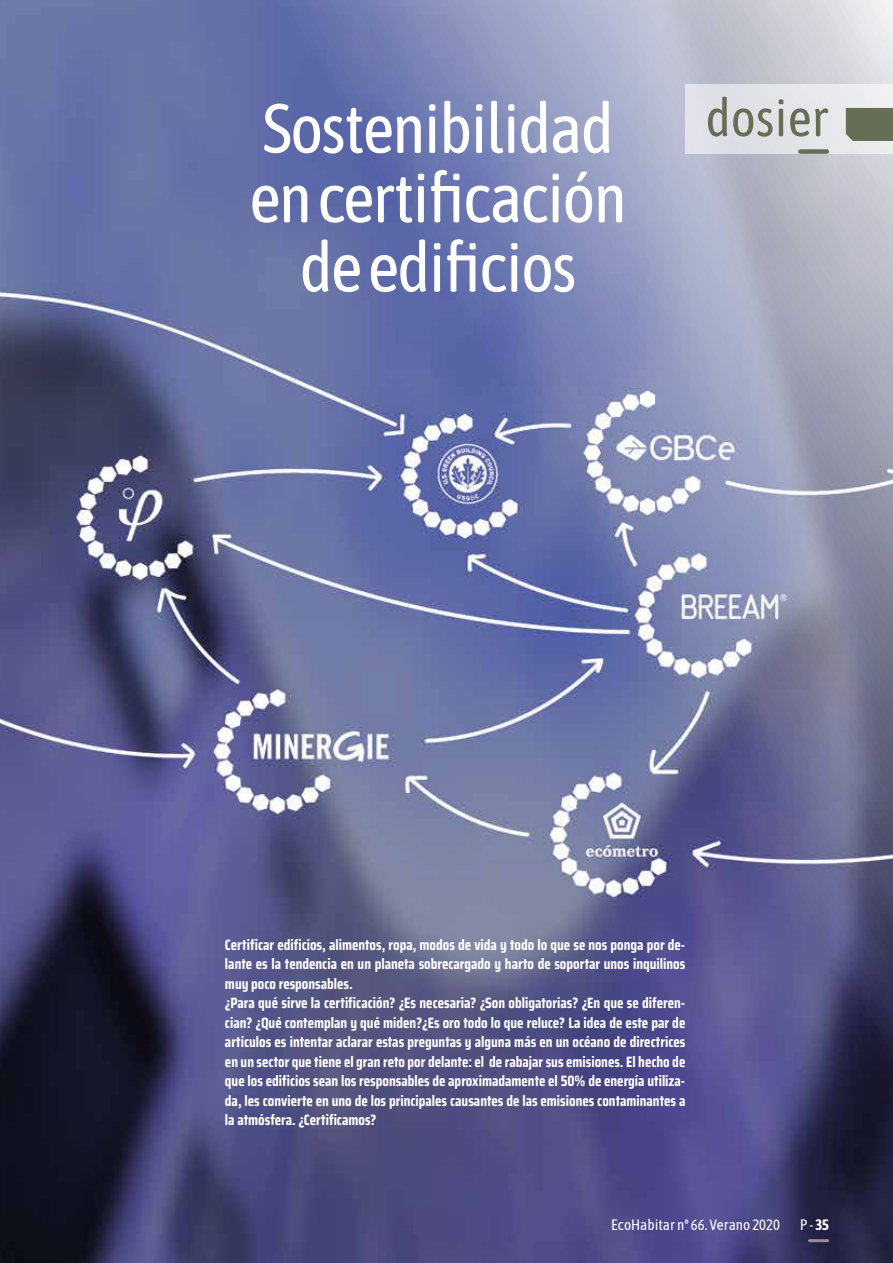
<style>
.page{position:relative;width:893px;height:1263px;background:#fff}
.page>*{position:absolute;margin:0;border:0;box-sizing:border-box;transform-origin:0 0}
.t1{font:69.3px/69.3px "Asap Condensed";letter-spacing:-.03em;color:#fff;text-align:center}
.t2{font:52.5px "Asap Condensed";color:#666e55}
.t3{font:700 15px/19.5px "Saira Condensed";color:#fff}
.t4{font:15px "Asap Condensed";color:#fff}
.s1{font-weight:700}
</style>
<div class="page">
<img style="left:0;top:0;width:893px;height:1263px">
<div style="left:685px;top:84px;width:208px;height:70px;background:#e2e3e9"></div>
<hr style="left:809px;top:1239px;width:19px;height:3px;background:#978c92">
<div style="left:846px;top:108px;width:47px;height:33px;background:#666e55"></div>
<div style="left:800px;top:149px;width:27px;height:5px;background:#666e55"></div>
<h1 class="t1" style="left:249px;top:91px;width:379px">Sostenibilidad en certificación de edificios</h1>
<h2 class="t2" style="left:705px;top:83px;width:125px">dosier</h2>
<p class="t3" style="left:225px;top:934px;width:462px">Certificar edificios, alimentos, ropa, modos de vida y todo lo que se nos ponga por de&shy;lante es la tendencia en un planeta sobrecargado y harto de soportar unos inquilinos muy poco responsables.<br>¿Para qué sirve la certificación? ¿Es necesaria? ¿Son obligatorias? ¿En que se diferen&shy;cian? ¿Qué contemplan y qué miden?¿Es oro todo lo que reluce? La idea de este par de artículos es intentar aclarar estas preguntas y alguna más en un océano de directrices en un sector que tiene el gran reto por delante: el de rabajar sus emisiones. El hecho de que los edificios sean los responsables de aproximadamente el 50% de energía utiliza&shy;da, les convierte en uno de los principales causantes de las emisiones contaminantes a la atmósfera. ¿Certificamos?</p>
<p class="t4" style="left:611px;top:1215px;width:170px">EcoHabitar nº 66. Verano 2020</p>
<p class="t4" style="left:800px;top:1215px;width:30px">P - <span class="s1">35</span></p>
</div>
